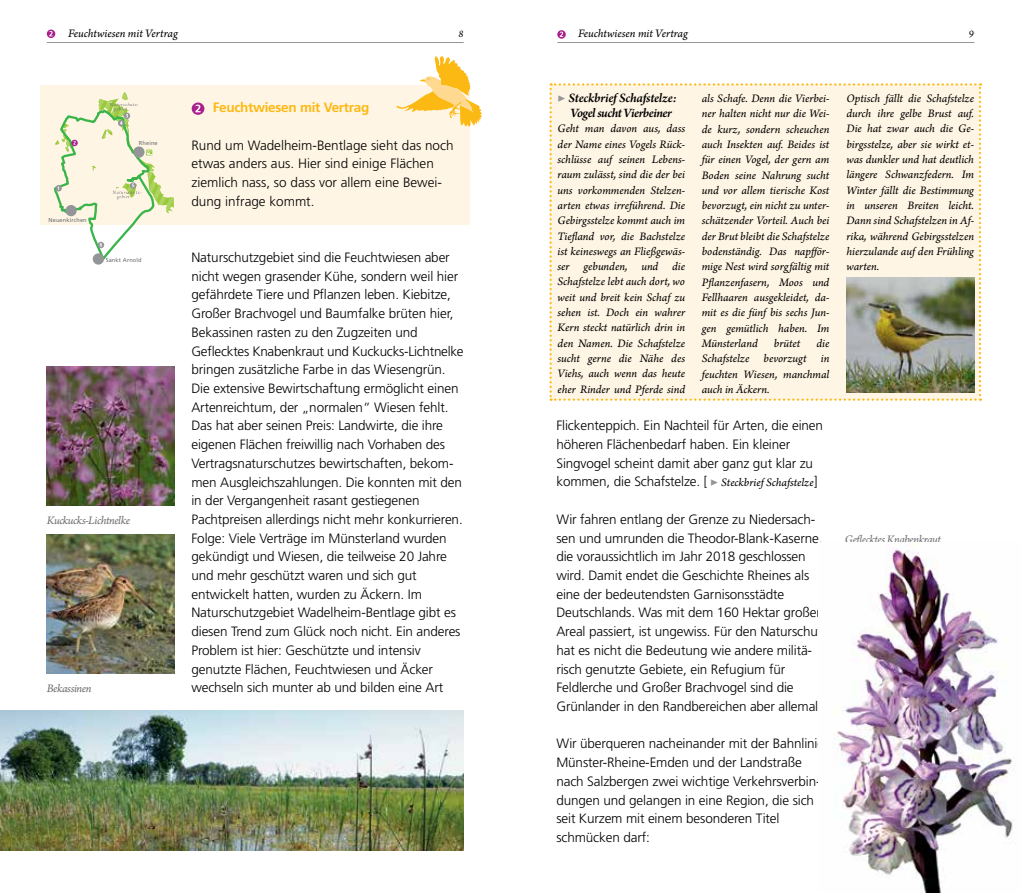
<style>
.page{position:relative;width:1021px;height:893px;background:#fff}
.page>*{position:absolute;margin:0;border:0;box-sizing:border-box;transform-origin:0 0}
.t1{font:300 13.5px/18.8px "Frutiger";letter-spacing:-.01em;color:#000}
.t2{font:italic 600 13.5px/15.3px "Arno Pro";letter-spacing:-.025em;color:#000;text-align:center}
.t3{font:700 13.5px "Frutiger";letter-spacing:-.02em;color:#fdb913}
.t4{font:12px/15.3px "Arno Pro Italic Sm Text";letter-spacing:-.005em;color:#000;text-align:justify}
.t5{font:12px "Arno Pro Italic Sm Text";letter-spacing:-.035em;color:#6d6e71}
.t6{font:10.5px "Arno Pro Italic Sm Text";color:#000}
.t7{font:5.7px "Frutiger LT Std";letter-spacing:.02em;color:#6d6e71}
.s1{font-family:"Minion Pro";font-weight:400;font-style:normal;color:#939598}
.s2{font-family:"Minion Pro";font-weight:400;color:#939598}
.s3{font-family:"Arno Pro Italic Sm Text";font-weight:400;font-size:12px}
</style>
<div class="page">
<img style="left:47px;top:535px;width:127px;height:139px">
<div style="left:40px;top:85px;width:430px;height:140px;background:#fff5e4"></div>
<hr style="left:47px;top:42px;width:416px;height:1px;background:#939598">
<hr style="left:557px;top:42px;width:417px;height:1px;background:#939598">
<svg style="left:47px;top:30px;width:8px;height:8px"></svg>
<svg style="left:49px;top:31px;width:4px;height:5px"></svg>
<svg style="left:192px;top:103px;width:12px;height:12px"></svg>
<svg style="left:195px;top:105px;width:6px;height:7px"></svg>
<svg style="left:93px;top:253px;width:11px;height:12px"></svg>
<svg style="left:54px;top:92px;width:120px;height:171px"></svg>
<img style="left:0;top:711px;width:464px;height:139px">
<img style="left:47px;top:367px;width:127px;height:138px">
<svg style="left:557px;top:30px;width:9px;height:9px"></svg>
<svg style="left:559px;top:31px;width:4px;height:6px"></svg>
<img style="left:833px;top:543px;width:181px;height:350px">
<div style="left:549px;top:83px;width:432px;height:318px;background:#fff5e4"></div>
<img style="left:846px;top:277px;width:128px;height:116px">
<svg style="left:396px;top:56px;width:86px;height:71px"></svg>
<p class="t4" style="left:68px;top:27px;width:111px">Feuchtwiesen mit Vertrag</p>
<p class="t6" style="left:458px;top:28px;width:7px">8</p>
<p class="t4" style="left:578px;top:27px;width:111px">Feuchtwiesen mit Vertrag</p>
<p class="t4" style="left:578px;top:27px;width:71px">Das Herrenholz</p>
<p class="t6" style="left:969px;top:28px;width:7px">9</p>
<p class="t7" style="left:139px;top:139px;width:20px">Rheine</p>
<p class="t7" style="left:49px;top:217px;width:40px">Neuenkirchen</p>
<p class="t7" style="left:106px;top:256px;width:37px">Sankt Arnold</p>
<p class="t5" style="left:47px;top:513px;width:85px">Kuckucks-Lichtnelke</p>
<p class="t3" style="left:191px;top:100px;width:179px">Feuchtwiesen mit Vertrag</p>
<p class="t1" style="left:191px;top:136px;width:264px">Rund um Wadelheim-Bentlage sieht das noch etwas anders aus. Hier sind einige Flächen ziemlich nass, so dass vor allem eine Bewei&shy;dung infrage kommt.</p>
<p class="t1" style="left:191px;top:248px;width:274px">Naturschutzgebiet sind die Feuchtwiesen aber nicht wegen grasender Kühe, sondern weil hier gefährdete Tiere und Pflanzen leben. Kiebitze, Großer Brachvogel und Baumfalke brüten hier, Bekassinen rasten zu den Zugzeiten und Geflecktes Knabenkraut und Kuckucks-Lichtnelke bringen zusätzliche Farbe in das Wiesengrün.<br>Die extensive Bewirtschaftung ermöglicht einen Artenreichtum, der „normalen“ Wiesen fehlt.<br>Das hat aber seinen Preis: Landwirte, die ihre eigenen Flächen freiwillig nach Vorhaben des Vertragsnaturschutzes bewirtschaften, bekom&shy;men Ausgleichszahlungen. Die konnten mit den in der Vergangenheit rasant gestiegenen Pachtpreisen allerdings nicht mehr konkurrieren.<br>Folge: Viele Verträge im Münsterland wurden gekündigt und Wiesen, die teilweise 20 Jahre und mehr geschützt waren und sich gut entwickelt hatten, wurden zu Äckern. Im Naturschutzgebiet Wadelheim-Bentlage gibt es diesen Trend zum Glück noch nicht. Ein anderes Problem ist hier: Geschützte und intensiv genutzte Flächen, Feuchtwiesen und Äcker</p>
<p class="t5" style="left:47px;top:682px;width:46px">Bekassinen</p>
<p class="t1" style="left:191px;top:678px;width:253px">wechseln sich munter ab und bilden eine Art</p>
<p class="t2" style="left:557px;top:91px;width:121px"><span class="s1">▶</span> Steckbrief Schafstelze:<br>Vogel sucht Vierbeiner</p>
<p class="t4" style="left:557px;top:122px;width:129px">Geht man davon aus, dass der Name eines Vogels Rück&shy;schlüsse auf seinen Lebens&shy;raum zulässt, sind die der bei uns vorkommenden Stelzen&shy;arten etwas irreführend. Die Gebirgsstelze kommt auch im Tiefland vor, die Bachstelze ist keineswegs an Fließgewäs&shy;ser gebunden, und die Schafstelze lebt auch dort, wo weit und breit kein Schaf zu sehen ist. Doch ein wahrer Kern steckt natürlich drin in den Namen. Die Schafstelze sucht gerne die Nähe des Viehs, auch wenn das heute eher Rinder und Pferde sind</p>
<p class="t4" style="left:701px;top:91px;width:129px">als Schafe. Denn die Vierbei&shy;ner halten nicht nur die Wei&shy;de kurz, sondern scheuchen auch Insekten auf. Beides ist für einen Vogel, der gern am Boden seine Nahrung sucht und vor allem tierische Kost bevorzugt, ein nicht zu unter&shy;schätzender Vorteil. Auch bei der Brut bleibt die Schafstelze bodenständig. Das napfför&shy;mige Nest wird sorgfältig mit Pflanzenfasern, Moos und Fellhaaren ausgekleidet, da&shy;mit es die fünf bis sechs Jun&shy;gen gemütlich haben. Im Münsterland</p>
<p class="t4" style="left:701px;top:336px;width:129px;text-indent:115px">die Schafstelze bevorzugt in feuchten Wiesen, manchmal auch in Äckern.</p>
<p class="t4" style="left:774px;top:336px;width:28px">brütet</p>
<p class="t1" style="left:556px;top:416px;width:268px">Flickenteppich. Ein Nachteil für Arten, die einen höheren Flächenbedarf haben. Ein kleiner Singvogel scheint damit aber ganz gut klar zu kommen, die Schafstelze. [ <span class="s2">▶</span> <span class="s3">Steckbrief Schafstelze</span>]</p>
<p class="t1" style="left:556px;top:510px;width:273px">Wir fahren entlang der Grenze zu Niedersach&shy;sen und umrunden die Theodor-Blank-Kaserne, die voraussichtlich im Jahr 2018 geschlossen wird. Damit endet die Geschichte Rheines als eine der bedeutendsten Garnisonsstädte Deutschlands. Was mit dem 160 Hektar großen Areal passiert, ist ungewiss. Für den Naturschutz hat es nicht die Bedeutung wie andere militä&shy;risch genutzte Gebiete, ein Refugium für Feldlerche und Großer Brachvogel sind die Grünlander in den Randbereichen aber allemal.</p>
<p class="t1" style="left:556px;top:735px;width:269px">Wir überqueren nacheinander mit der Bahnlinie Münster-Rheine-Emden und der Landstraße nach Salzbergen zwei wichtige Verkehrsverbin&shy;dungen und gelangen in eine Region, die sich seit Kurzem mit einem besonderen Titel schmücken darf:</p>
<p class="t4" style="left:846px;top:91px;width:129px">Optisch fällt die Schafstelze durch ihre gelbe Brust auf.<br>Die hat zwar auch die Ge&shy;birgsstelze, aber sie wirkt et&shy;was dunkler und hat deutlich längere Schwanzfedern. Im Winter fällt die Bestimmung in unseren Breiten leicht.<br>Dann sind Schafstelzen in Af&shy;rika, während Gebirgsstelzen hierzulande auf den Frühling warten.</p>
<p class="t5" style="left:844px;top:532px;width:98px">Geflecktes Knabenkraut</p>
</div>
